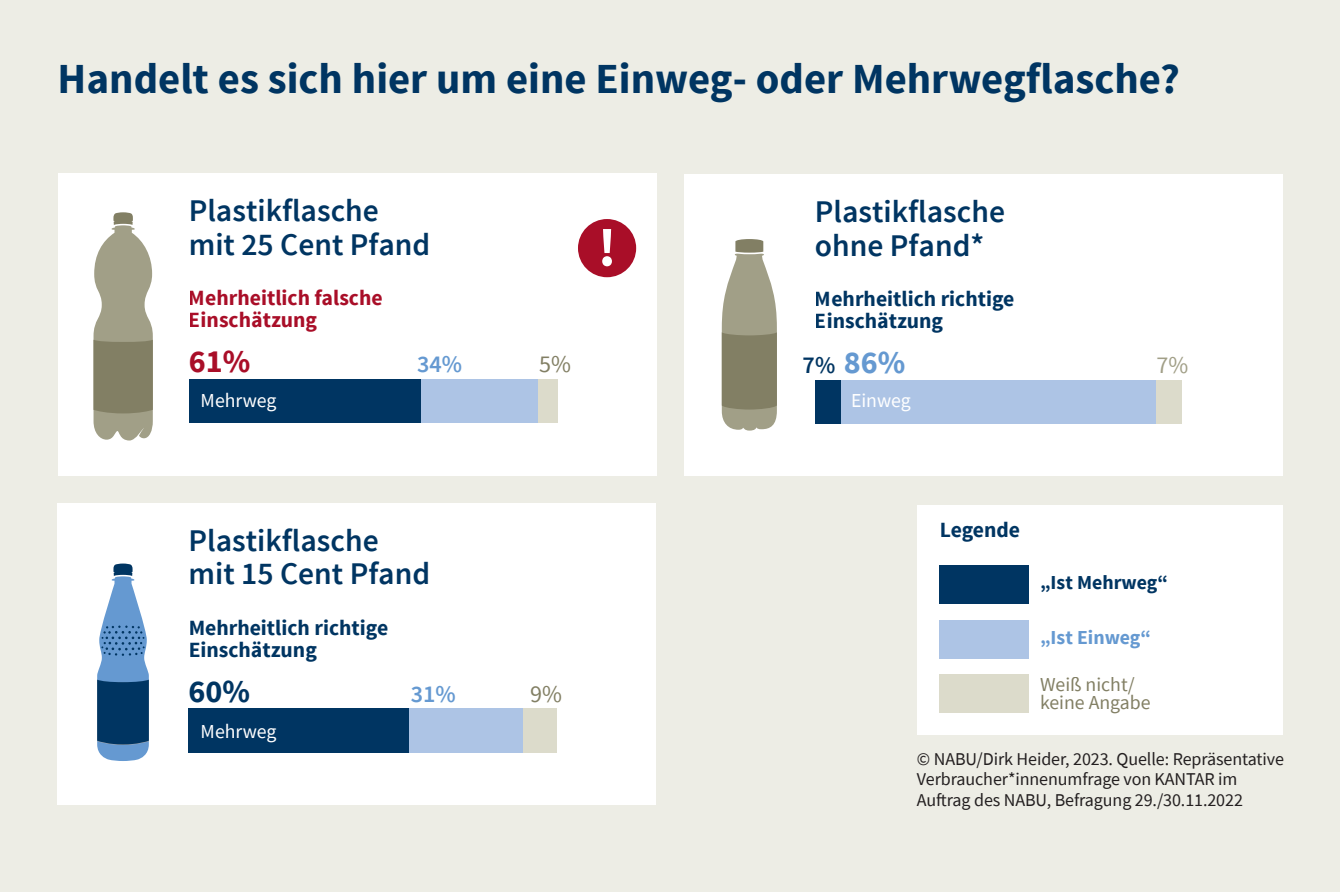
<style>
.page{position:relative;width:1340px;height:892px;background:#fff}
.page>*{position:absolute;margin:0;border:0;box-sizing:border-box;transform-origin:0 0}
.t1{font:700 54.68px "Source Sans Pro";color:#fff}
.t2{font:700 42.75px "Source Sans Pro";color:#003562}
.t3{font:700 32.18px "Source Sans Pro";color:#6599d1}
.t4{font:700 32.18px "Source Sans Pro";color:#003562}
.t5{font:700 32.18px "Source Sans Pro";color:#a90e28}
.t6{font:600 31.5px/33.8px "Source Sans Pro";color:#003562}
.t7{font:600 24.07px "Source Sans Pro";color:#6599d1}
.t8{font:24.07px "Source Sans Pro";color:#827f64}
.t9{font:24.07px "Source Sans Pro";color:#a19f87}
.t10{font:700 21.6px/21.6px "Source Sans Pro";color:#003562}
.t11{font:700 21.6px/21.6px "Source Sans Pro";color:#a90e28}
.t12{font:19.8px/17.8px "Source Sans Pro";color:#827f64}
.t13{font:19.8px "Source Sans Pro";color:#fff}
.t14{font:700 19.8px "Source Sans Pro";color:#003562}
.t15{font:700 19.8px "Source Sans Pro";color:#6599d1}
.t16{font:18px/20.2px "Source Sans Pro";letter-spacing:-.005em;color:#231f20}
.s1{font-weight:600;font-size:24.07px;color:#003562}
</style>
<div class="page">
<div style="left:0;top:0;width:1339px;height:891px;background:#edede5"></div>
<div style="left:57px;top:503px;width:599px;height:301px;background:#fff"></div>
<div style="left:917px;top:505px;width:365px;height:229px;background:#fff"></div>
<div style="left:58px;top:173px;width:598px;height:302px;background:#fff"></div>
<div style="left:683px;top:174px;width:599px;height:302px;background:#fff"></div>
<div style="left:840px;top:380px;width:316px;height:44px;background:#adc4e5"></div>
<div style="left:815px;top:380px;width:25px;height:44px;background:#003562"></div>
<div style="left:1156px;top:380px;width:26px;height:44px;background:#dcdbcb"></div>
<svg style="left:97px;top:563px;width:52px;height:197px"></svg>
<div style="left:189px;top:708px;width:220px;height:45px;background:#003562"></div>
<div style="left:939px;top:565px;width:90px;height:38px;background:#003562"></div>
<div style="left:939px;top:619px;width:90px;height:39px;background:#adc4e5"></div>
<div style="left:939px;top:674px;width:90px;height:38px;background:#dcdbcb"></div>
<div style="left:409px;top:708px;width:114px;height:45px;background:#adc4e5"></div>
<div style="left:523px;top:708px;width:33px;height:45px;background:#dcdbcb"></div>
<svg style="left:721px;top:239px;width:56px;height:191px;background:#a2a08a"></svg>
<div style="left:189px;top:379px;width:231px;height:44px;background:#003562"></div>
<div style="left:420px;top:379px;width:118px;height:44px;background:#adc4e5"></div>
<div style="left:538px;top:379px;width:19px;height:44px;background:#dcdbcb"></div>
<svg style="left:93px;top:212px;width:60px;height:228px"></svg>
<div style="left:578px;top:219px;width:58px;height:58px;background:#a90e28;border-radius:50%"></div>
<h2 class="t2" style="left:58px;top:51px;width:1124px">Handelt es sich hier um eine Einweg- oder Mehrwegflasche?</h2>
<h3 class="t6" style="left:189px;top:194px;width:243px">Plastikflasche mit 25 Cent Pfand</h3>
<p class="t11" style="left:189px;top:288px;width:195px">Mehrheitlich falsche<br>Einschätzung</p>
<h3 class="t5" style="left:189px;top:341px;width:63px">61%</h3>
<h3 class="t7" style="left:417px;top:349px;width:46px">34%</h3>
<h3 class="t8" style="left:539px;top:349px;width:33px">5%</h3>
<p class="t13" style="left:201px;top:387px;width:77px">Mehrweg</p>
<h1 class="t1" style="left:598px;top:212px;width:20px">!</h1>
<h3 class="t6" style="left:189px;top:524px;width:243px">Plastikflasche mit 15 Cent Pfand</h3>
<p class="t10" style="left:189px;top:617px;width:201px">Mehrheitlich richtige<br>Einschätzung</p>
<h3 class="t4" style="left:189px;top:670px;width:63px">60%</h3>
<h3 class="t7" style="left:411px;top:678px;width:46px">31%</h3>
<h3 class="t8" style="left:530px;top:678px;width:33px">9%</h3>
<p class="t13" style="left:201px;top:719px;width:77px">Mehrweg</p>
<h3 class="t6" style="left:815px;top:195px;width:191px">Plastikflasche ohne Pfand*</h3>
<p class="t10" style="left:815px;top:289px;width:201px">Mehrheitlich richtige<br>Einschätzung</p>
<h3 class="t3" style="left:802px;top:342px;width:104px"><span class="s1">7%</span> 86%</h3>
<h3 class="t9" style="left:1156px;top:350px;width:33px">7%</h3>
<p class="t13" style="left:851px;top:387px;width:61px">Einweg</p>
<p class="t10" style="left:939px;top:520px;width:82px">Legende</p>
<p class="t14" style="left:1040px;top:569px;width:129px">„Ist Mehrweg“</p>
<p class="t15" style="left:1040px;top:624px;width:113px">„Ist Einweg“</p>
<p class="t12" style="left:1040px;top:675px;width:112px">Weiß nicht/ keine Angabe</p>
<p class="t16" style="left:917px;top:748px;width:368px">© NABU/Dirk Heider, 2023. Quelle: Repräsentative<br>Verbraucher*innenumfrage von KANTAR im<br>Auftrag des NABU, Befragung 29./30.11.2022</p>
</div>
